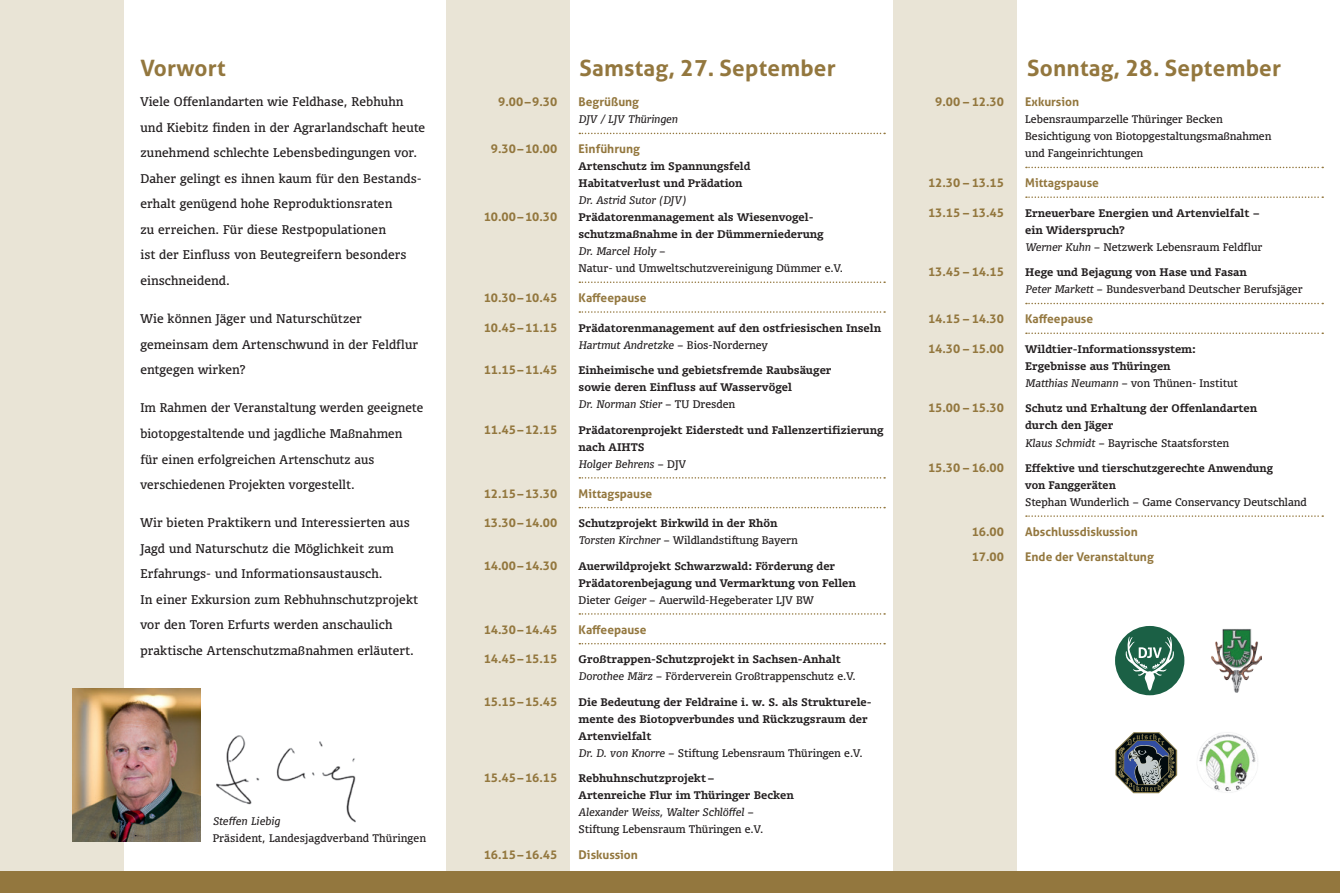
<style>
.page{position:relative;width:1340px;height:893px;background:#fff}
.page>*{position:absolute;margin:0;border:0;box-sizing:border-box;transform-origin:0 0}
.MainHead{font:700 22.5px "Aller";letter-spacing:.01em;color:#93773e}
.Fließtext{font:12px/25.5px "Olsen Pro";letter-spacing:.01em;color:#231f20}
.Programm{font:700 12px "Aller";color:#93773e}
.Programm_AbschNach{font:700 12px "Aller";color:#93773e}
.Programm_AbschNach-2{font:700 10.5px/17px "Olsen Pro";color:#231f20}
.Programm-2{font:700 10.5px/17px "Olsen Pro";color:#231f20}
.Programm-3{font:10.5px/17px "Olsen Pro";color:#231f20}
.Fließtext-2{font:10.5px/17px "Olsen Pro";letter-spacing:.01em;color:#231f20}
.Programm-4{font:italic 10.5px "Olsen Pro";color:#231f20}
.s1{font-style:italic}
.s2{font-weight:400;font-style:italic}
.s3{font-weight:400}
.s4{font-weight:700}
</style>
<div class="page">
<div style="left:0;top:0;width:123px;height:872px;background:#e9e4d6"></div>
<div style="left:893px;top:0;width:123px;height:872px;background:#e9e4d6"></div>
<div style="left:446px;top:0;width:124px;height:872px;background:#e9e4d6"></div>
<svg style="left:579px;top:133px;width:306px;height:1px"></svg>
<svg style="left:579px;top:281px;width:306px;height:2px"></svg>
<svg style="left:579px;top:311px;width:306px;height:2px"></svg>
<svg style="left:579px;top:477px;width:306px;height:2px"></svg>
<svg style="left:579px;top:507px;width:306px;height:1px"></svg>
<svg style="left:579px;top:613px;width:306px;height:2px"></svg>
<svg style="left:579px;top:643px;width:306px;height:1px"></svg>
<svg style="left:1026px;top:167px;width:297px;height:1px"></svg>
<svg style="left:1026px;top:196px;width:297px;height:2px"></svg>
<svg style="left:1026px;top:303px;width:297px;height:1px"></svg>
<svg style="left:1026px;top:333px;width:297px;height:1px"></svg>
<svg style="left:1026px;top:515px;width:297px;height:2px"></svg>
<div style="left:446px;top:872px;width:447px;height:21px;background:#93773e"></div>
<div style="left:893px;top:872px;width:446px;height:21px;background:#93773e"></div>
<div style="left:0;top:872px;width:446px;height:21px;background:#93773e"></div>
<img style="left:73px;top:689px;width:127px;height:153px">
<svg style="left:1114px;top:625px;width:71px;height:71px"></svg>
<svg style="left:1124px;top:636px;width:50px;height:55px;background:#508570"></svg>
<div style="left:1112px;top:624px;width:74px;height:73px;border:2px solid #fff;border-radius:50%"></div>
<img style="left:1211px;top:629px;width:50px;height:63px">
<img style="left:216px;top:735px;width:140px;height:88px">
<svg style="left:1115px;top:732px;width:62px;height:61px"></svg>
<img style="left:1197px;top:734px;width:61px;height:58px">
<p class="MainHead" style="left:140px;top:54px;width:87px">Vorwort</p>
<p class="MainHead" style="left:579px;top:54px;width:258px">Samstag, 27. September</p>
<p class="MainHead" style="left:1027px;top:54px;width:255px">Sonntag, 28. September</p>
<p class="Fließtext" style="left:140px;top:89px;width:286px">Viele Offenlandarten wie Feldhase, Rebhuhn und Kiebitz finden in der Agrarlandschaft heute zunehmend schlechte Lebensbedingungen vor.<br>Daher gelingt es ihnen kaum für den Bestands&shy;erhalt genügend hohe Reproduktionsraten<br>zu erreichen. Für diese Restpopulationen<br>ist der Einfluss von Beutegreifern besonders einschneidend.</p>
<p class="Fließtext" style="left:140px;top:305px;width:279px">Wie können Jäger und Naturschützer gemeinsam dem Artenschwund in der Feldflur entgegen wirken?</p>
<p class="Fließtext" style="left:140px;top:395px;width:284px">Im Rahmen der Veranstaltung werden geeignete biotopgestaltende und jagdliche Maßnahmen<br>für einen erfolgreichen Artenschutz aus verschiedenen Projekten vorgestellt.</p>
<p class="Fließtext" style="left:140px;top:509px;width:279px">Wir bieten Praktikern und Interessierten aus Jagd und Naturschutz die Möglichkeit zum Erfahrungs- und Informationsaustausch.<br>In einer Exkursion zum Rebhuhnschutzprojekt vor den Toren Erfurts werden anschaulich praktische Artenschutzmaßnahmen erläutert.</p>
<p class="Fließtext-2" style="left:213px;top:812px;width:215px"><span class="s1">Steffen Liebig<br></span>Präsident, Landesjagdverband Thüringen</p>
<p class="Programm" style="left:498px;top:95px;width:61px">9.00–9.30</p>
<p class="Programm" style="left:578px;top:95px;width:62px">Begrüßung</p>
<p class="Programm-4" style="left:578px;top:112px;width:100px">DJV / LJV Thüringen</p>
<p class="Programm" style="left:491px;top:141px;width:68px">9.30–10.00</p>
<p class="Programm" style="left:578px;top:141px;width:63px">Einführung</p>
<p class="Programm-2" style="left:578px;top:157px;width:173px">Artenschutz im Spannungsfeld<br>Habitatverlust und Prädation</p>
<p class="Programm-4" style="left:578px;top:193px;width:109px">Dr. Astrid Sutor (DJV)</p>
<p class="Programm" style="left:484px;top:209px;width:75px">10.00–10.30</p>
<p class="Programm-2" style="left:578px;top:208px;width:247px">Prädatorenmanagement als Wiesenvogel&shy;schutzmaßnahme in der Dümmerniederung</p>
<p class="Programm-3" style="left:578px;top:242px;width:266px"><span class="s1">Dr. Marcel Holy</span> –<br>Natur- und Umweltschutzvereinigung Dümmer e.V.</p>
<p class="Programm" style="left:484px;top:290px;width:75px">10.30–10.45</p>
<p class="Programm" style="left:578px;top:290px;width:69px">Kaffeepause</p>
<p class="Programm_AbschNach" style="left:484px;top:320px;width:75px">10.45–11.15</p>
<p class="Programm_AbschNach-2" style="left:578px;top:319px;width:304px">Prädatorenmanagement auf den ostfriesischen Inseln<br><span class="s2">Hartmut Andretzke</span> <span class="s3">– Bios-Norderney</span></p>
<p class="Programm_AbschNach" style="left:484px;top:363px;width:75px">11.15–11.45</p>
<p class="Programm_AbschNach-2" style="left:578px;top:361px;width:254px">Einheimische und gebietsfremde Raubsäuger sowie deren Einfluss auf Wasservögel<br><span class="s2">Dr. Norman Stier</span> <span class="s3">– TU Dresden</span></p>
<p class="Programm" style="left:484px;top:422px;width:75px">11.45–12.15</p>
<p class="Programm-2" style="left:578px;top:421px;width:306px">Prädatorenprojekt Eiderstedt und Fallenzertifizierung nach AIHTS<br><span class="s2">Holger Behrens</span> <span class="s3">– DJV</span></p>
<p class="Programm" style="left:484px;top:486px;width:75px">12.15–13.30</p>
<p class="Programm" style="left:578px;top:486px;width:75px">Mittagspause</p>
<p class="Programm_AbschNach" style="left:484px;top:516px;width:75px">13.30–14.00</p>
<p class="Programm_AbschNach-2" style="left:578px;top:514px;width:221px">Schutzprojekt Birkwild in der Rhön<br><span class="s2">Torsten Kirchner</span> <span class="s3">– Wildlandstiftung Bayern</span></p>
<p class="Programm" style="left:484px;top:558px;width:75px">14.00–14.30</p>
<p class="Programm-2" style="left:578px;top:557px;width:279px">Auerwildprojekt Schwarzwald: Förderung der<br>Prädatorenbejagung und Vermarktung von Fellen<br><span class="s3">Dieter</span> <span class="s2">Geiger</span> <span class="s3">– Auerwild-Hegeberater LJV BW</span></p>
<p class="Programm" style="left:484px;top:622px;width:75px">14.30–14.45</p>
<p class="Programm" style="left:578px;top:622px;width:69px">Kaffeepause</p>
<p class="Programm_AbschNach" style="left:484px;top:652px;width:75px">14.45–15.15</p>
<p class="Programm_AbschNach-2" style="left:578px;top:650px;width:279px">Großtrappen-Schutzprojekt in Sachsen-Anhalt<br><span class="s2">Dorothee März</span> <span class="s3">– Förderverein Großtrappenschutz e.V.</span></p>
<p class="Programm_AbschNach" style="left:484px;top:694px;width:75px">15.15–15.45</p>
<p class="Programm_AbschNach-2" style="left:578px;top:693px;width:294px">Die Bedeutung der Feldraine i. w. S. als Strukturele&shy;mente des Biotopverbundes und Rückzugsraum der Artenvielfalt<br><span class="s2">Dr. D. von Knorre</span> <span class="s3">– Stiftung Lebensraum Thüringen e.V.</span></p>
<p class="Programm_AbschNach" style="left:484px;top:771px;width:75px">15.45–16.15</p>
<p class="Programm_AbschNach-2" style="left:578px;top:769px;width:217px">Rebhuhnschutzprojekt–<br>Artenreiche Flur im Thüringer Becken <span class="s2">Alexander Weiss, Walter Schlöffel</span> <span class="s3">– Stiftung Lebensraum Thüringen e.V.</span></p>
<p class="Programm" style="left:484px;top:847px;width:75px">16.15–16.45</p>
<p class="Programm" style="left:578px;top:847px;width:61px">Diskussion</p>
<p class="Programm" style="left:935px;top:95px;width:70px">9.00 – 12.30</p>
<p class="Programm" style="left:1025px;top:95px;width:55px">Exkursion</p>
<p class="Programm-3" style="left:1025px;top:110px;width:248px">Lebensraumparzelle Thüringer Becken<br>Besichtigung von Biotopgestaltungsmaßnahmen und Fangeinrichtungen</p>
<p class="Programm" style="left:928px;top:175px;width:77px">12.30 – 13.15</p>
<p class="Programm" style="left:1025px;top:175px;width:75px">Mittagspause</p>
<p class="Programm_AbschNach" style="left:928px;top:205px;width:77px">13.15 – 13.45</p>
<p class="Programm_AbschNach-2" style="left:1025px;top:204px;width:239px">Erneuerbare Energien und Artenvielfalt – ein Widerspruch?<br><span class="s2">Werner Kuhn</span> <span class="s3">– Netzwerk Lebensraum Feldflur</span></p>
<p class="Programm" style="left:928px;top:265px;width:77px">13.45 – 14.15</p>
<p class="Programm-3" style="left:1025px;top:263px;width:279px"><span class="s4">Hege und Bejagung von Hase und Fasan<br></span><span class="s1">Peter Markett</span> – Bundesverband Deutscher Berufsjäger</p>
<p class="Programm" style="left:928px;top:311px;width:77px">14.15 – 14.30</p>
<p class="Programm" style="left:1025px;top:311px;width:69px">Kaffeepause</p>
<p class="Programm_AbschNach" style="left:928px;top:341px;width:77px">14.30 – 15.00</p>
<p class="Programm_AbschNach-2" style="left:1025px;top:340px;width:214px">Wildtier-Informationssystem:<br>Ergebnisse aus Thüringen<br><span class="s2">Matthias Neumann</span> <span class="s3">– von Thünen- Institut</span></p>
<p class="Programm_AbschNach" style="left:928px;top:401px;width:77px">15.00 – 15.30</p>
<p class="Programm_AbschNach-2" style="left:1025px;top:399px;width:233px">Schutz und Erhaltung der Offenlandarten durch den Jäger<br><span class="s2">Klaus Schmidt</span> <span class="s3">– Bayrische Staatsforsten</span></p>
<p class="Programm" style="left:928px;top:460px;width:77px">15.30 – 16.00</p>
<p class="Programm-2" style="left:1025px;top:459px;width:283px">Effektive und tierschutzgerechte Anwendung<br>von Fanggeräten<br><span class="s3">Stephan Wunderlich – Game Conservancy Deutschland</span></p>
<p class="Programm_AbschNach" style="left:971px;top:524px;width:34px">16.00</p>
<p class="Programm_AbschNach" style="left:1025px;top:524px;width:114px">Abschlussdiskussion</p>
<p class="Programm" style="left:971px;top:550px;width:34px">17.00</p>
<p class="Programm" style="left:1025px;top:550px;width:130px">Ende der Veranstaltung</p>
</div>
